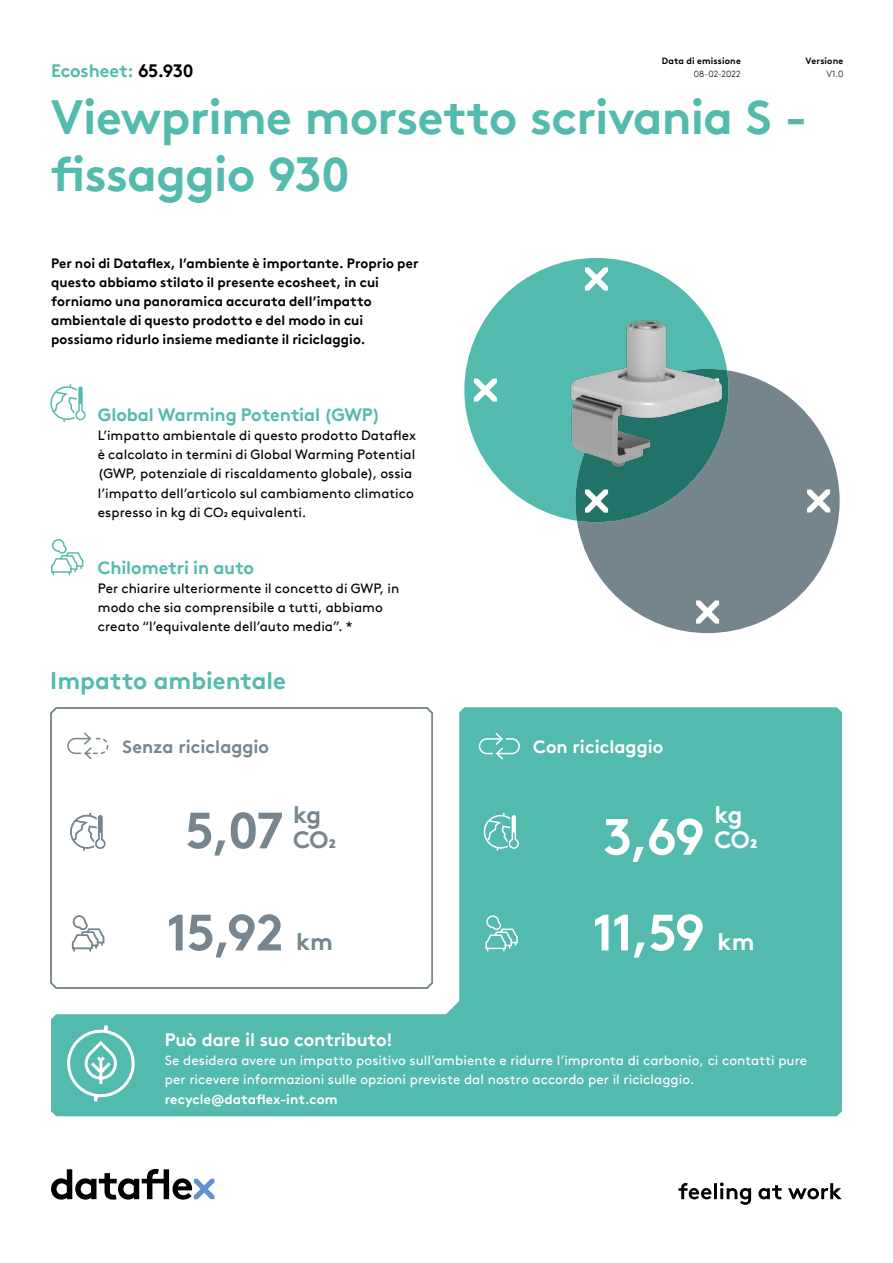
<style>
.page{position:relative;width:893px;height:1263px;background:#fff}
.page>*{position:absolute;margin:0;border:0;box-sizing:border-box;transform-origin:0 0}
.t1{font:700 51px "Brown Pro TT";color:#76858e}
.t2{font:700 51px "Brown Pro TT";color:#fff}
.t3{font:700 48px/57.4px "Brown Pro TT";letter-spacing:-.015em;color:#53bbad}
.t4{font:700 24px "Brown Pro TT";color:#53bbad}
.t5{font:700 24px/25.5px "Brown Pro TT";color:#76858e}
.t6{font:700 24px/25.5px "Brown Pro TT";color:#fff}
.t7{font:700 18px "Brown Pro TT";letter-spacing:-.01em;color:#53bbad}
.t8{font:700 18px "Brown Pro TT";letter-spacing:-.005em;color:#fff}
.t9{font:700 18px "Brown Pro TT";color:#76858e}
.t10{font:13.5px/19.2px "Brown Pro TT";letter-spacing:.005em;color:#000}
.t11{font:700 13.5px/19.2px "Brown Pro TT";letter-spacing:.005em;color:#000}
.t12{font:13.5px/19.2px "Brown Pro TT";letter-spacing:.005em;color:#fff}
.t13{font:700 13.5px "Brown Pro TT";color:#fff}
.t14{font:700 9px "Brown Pro TT";letter-spacing:.02em;color:#000}
.t15{font:300 9px "Brown Pro TT";letter-spacing:.005em;color:#000}
.s1{color:#000}
.s2{font-size:24px}
</style>
<div class="page">
<svg style="left:446px;top:1001px;width:13px;height:13px"></svg>
<div style="left:459px;top:707px;width:383px;height:307px;background:#53bbad"></div>
<svg style="left:50px;top:707px;width:383px;height:282px"></svg>
<svg style="left:601px;top:475px;width:239px;height:158px;fill:#75858e"></svg>
<svg style="left:51px;top:1169px;width:163px;height:30px"></svg>
<svg style="left:678px;top:1182px;width:164px;height:23px"></svg>
<img style="left:464px;top:258px;width:373px;height:322px">
<div style="left:51px;top:1014px;width:791px;height:102px;background:#53bbad"></div>
<svg style="left:479px;top:733px;width:41px;height:27px"></svg>
<svg style="left:67px;top:732px;width:41px;height:27px"></svg>
<svg style="left:66px;top:1025px;width:70px;height:79px;background:#74c8bc"></svg>
<svg style="left:51px;top:539px;width:32px;height:36px"></svg>
<svg style="left:72px;top:915px;width:32px;height:36px"></svg>
<svg style="left:485px;top:915px;width:33px;height:36px"></svg>
<svg style="left:50px;top:384px;width:36px;height:38px"></svg>
<svg style="left:70px;top:813px;width:35px;height:38px"></svg>
<svg style="left:483px;top:813px;width:36px;height:38px"></svg>
<h3 class="t7" style="left:51px;top:56px;width:144px">Ecosheet: <span class="s1">65.930</span></h3>
<p class="t14" style="left:662px;top:53px;width:81px">Data di emissione</p>
<p class="t15" style="left:694px;top:67px;width:49px">08-02-2022</p>
<p class="t14" style="left:806px;top:53px;width:39px">Versione</p>
<p class="t15" style="left:826px;top:67px;width:18px">V1.0</p>
<h2 class="t3" style="left:51px;top:83px;width:758px">Viewprime morsetto scrivania S - fissaggio 930</h2>
<p class="t11" style="left:51px;top:252px;width:369px">Per noi di Dataflex, l’ambiente è importante. Proprio per questo abbiamo stilato il presente ecosheet, in cui forniamo una panoramica accurata dell’impatto ambientale di questo prodotto e del modo in cui possiamo ridurlo insieme mediante il riciclaggio.</p>
<h3 class="t7" style="left:98px;top:400px;width:284px">Global Warming Potential (GWP)</h3>
<p class="t10" style="left:98px;top:425px;width:320px">L’impatto ambientale di questo prodotto Dataflex è calcolato in termini di Global Warming Potential (GWP, potenziale di riscaldamento globale), ossia l’impatto dell’articolo sul cambiamento climatico espresso in kg di CO₂ equivalenti.</p>
<h3 class="t7" style="left:98px;top:553px;width:158px">Chilometri in auto</h3>
<p class="t10" style="left:98px;top:578px;width:303px">Per chiarire ulteriormente il concetto di GWP, in modo che sia comprensibile a tutti, abbiamo creato “l’equivalente dell’auto media”. *</p>
<h3 class="t4" style="left:50px;top:661px;width:237px">Impatto ambientale</h3>
<h3 class="t9" style="left:123px;top:732px;width:148px">Senza riciclaggio</h3>
<h3 class="t8" style="left:533px;top:732px;width:132px">Con riciclaggio</h3>
<h3 class="t5" style="left:293px;top:799px;width:45px">kg<br>CO2</h3>
<h3 class="t6" style="left:714px;top:799px;width:45px">kg<br>CO2</h3>
<h1 class="t1" style="left:185px;top:789px;width:100px">5,07</h1>
<h1 class="t2" style="left:603px;top:795px;width:103px">3,69</h1>
<h1 class="t1" style="left:166px;top:891px;width:168px">15,92 <span class="s2">km</span></h1>
<h1 class="t2" style="left:592px;top:891px;width:164px">11,59 <span class="s2">km</span></h1>
<h3 class="t8" style="left:165px;top:1025px;width:229px">Può dare il suo contributo!</h3>
<p class="t12" style="left:165px;top:1050px;width:644px">Se desidera avere un impatto positivo sull’ambiente e ridurre l’impronta di carbonio, ci contatti pure per ricevere informazioni sulle opzioni previste dal nostro accordo per il riciclaggio.</p>
<p class="t13" style="left:165px;top:1088px;width:174px">recycle@dataflex-int.com</p>
</div>
